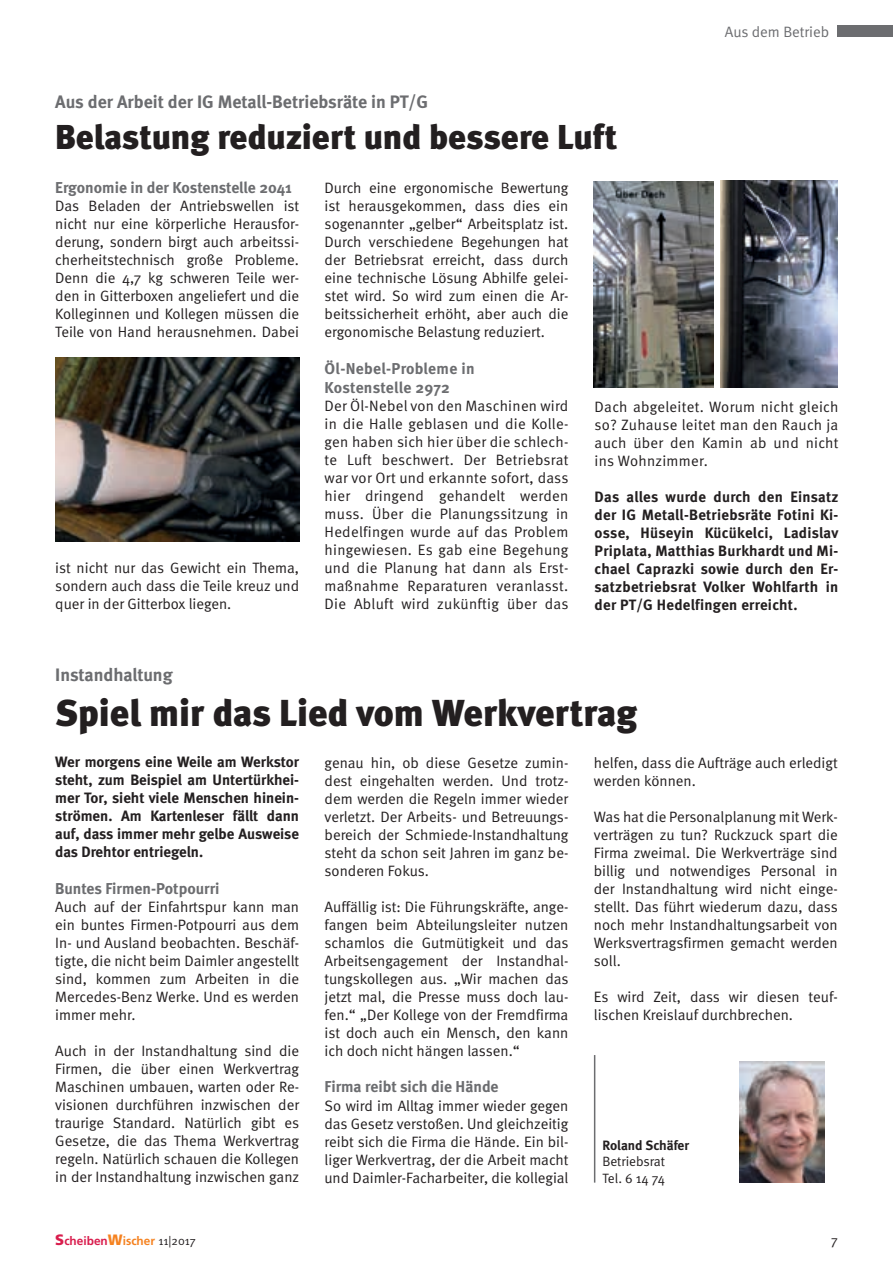
<style>
.page{position:relative;width:893px;height:1263px;background:#fff}
.page>*{position:absolute;margin:0;border:0;box-sizing:border-box;transform-origin:0 0}
.t1{font:900 37.5px "Meta";color:#231f20}
.t2{font:900 34.5px "Meta";color:#231f20}
.t3{font:700 18px "Meta";color:#6c6d70}
.t4{font:700 15.75px/18.9px "Meta";color:#6c6d70}
.t5{font:15px/18px "Meta Normal";color:#231f20;text-align:justify}
.t6{font:700 15px/18px "Meta";color:#231f20;text-align:justify}
.t7{font:15px "Meta Normal";color:#6c6d70}
.t8{font:13.5px/16.2px "Meta Normal";color:#231f20}
.t9{font:700 13.5px "Meta";color:#231f20}
.t10{font:700 12px "Frutiger";color:#d91d4d}
.s1{font-weight:900;font-size:15px}
.s2{font-weight:900;font-size:15px;color:#f58220}
.s3{color:#f58220}
.s4{font-family:"Meta Normal";font-weight:400;color:#231f20}
</style>
<div class="page">
<div style="left:838px;top:26px;width:55px;height:11px;background:#6c6d70"></div>
<img style="left:55px;top:358px;width:244px;height:184px">
<img style="left:720px;top:181px;width:118px;height:207px">
<img style="left:594px;top:181px;width:119px;height:207px">
<hr style="left:594px;top:1055px;width:1px;height:127px;background:#6c6d70">
<img style="left:740px;top:1061px;width:85px;height:121px">
<p class="t7" style="left:725px;top:24px;width:106px">Aus dem Betrieb</p>
<p class="t3" style="left:55px;top:91px;width:374px">Aus der Arbeit der IG Metall-Betriebsräte in PT/G</p>
<h2 class="t2" style="left:55px;top:116px;width:564px">Belastung reduziert und bessere Luft</h2>
<p class="t4" style="left:55px;top:178px;width:238px">Ergonomie in der Kostenstelle 2041</p>
<p class="t5" style="left:55px;top:197px;width:245px">Das Beladen der Antriebswellen ist nicht nur eine körperliche Herausfor&shy;derung, sondern birgt auch arbeitssi&shy;cherheitstechnisch große Probleme.<br>Denn die 4,7 kg schweren Teile wer&shy;den in Gitterboxen angeliefert und die Kolleginnen und Kollegen müssen die Teile von Hand herausnehmen. Dabei</p>
<p class="t5" style="left:325px;top:178px;width:245px">Durch eine ergonomische Bewertung ist herausgekommen, dass dies ein sogenannter „gelber“ Arbeitsplatz ist.<br>Durch verschiedene Begehungen hat der Betriebsrat erreicht, dass durch eine technische Lösung Abhilfe gelei&shy;stet wird. So wird zum einen die Ar&shy;beitssicherheit erhöht, aber auch die ergonomische Belastung reduziert.</p>
<p class="t4" style="left:325px;top:359px;width:152px">Öl-Nebel-Probleme in<br>Kostenstelle 2972</p>
<p class="t5" style="left:325px;top:396px;width:245px">Der Öl-Nebel von den Maschinen wird in die Halle geblasen und die Kolle&shy;gen haben sich hier über die schlech&shy;te Luft beschwert. Der Betriebsrat war vor Ort und erkannte sofort, dass hier dringend gehandelt werden muss. Über die Planungssitzung in Hedelfingen wurde auf das Problem hingewiesen. Es gab eine Begehung und die Planung hat dann als Erst&shy;maßnahme Reparaturen veranlasst.<br>Die Abluft wird zukünftig über das</p>
<p class="t5" style="left:595px;top:397px;width:245px">Dach abgeleitet. Worum nicht gleich so? Zuhause leitet man den Rauch ja auch über den Kamin ab und nicht ins Wohnzimmer.</p>
<p class="t6" style="left:595px;top:487px;width:245px">Das alles wurde durch den Einsatz der IG Metall-Betriebsräte Fotini Ki&shy;osse, Hüseyin Kücükelci, Ladislav Priplata, Matthias Burkhardt und Mi&shy;chael Caprazki sowie durch den Er&shy;satzbetriebsrat Volker Wohlfarth in der PT/G Hedelfingen erreicht.</p>
<p class="t5" style="left:55px;top:559px;width:245px">ist nicht nur das Gewicht ein Thema, sondern auch dass die Teile kreuz und quer in der Gitterbox liegen.</p>
<p class="t3" style="left:55px;top:664px;width:119px">Instandhaltung</p>
<h1 class="t1" style="left:55px;top:690px;width:583px">Spiel mir das Lied vom Werkvertrag</h1>
<p class="t5" style="left:325px;top:753px;width:245px">genau hin, ob diese Gesetze zumin&shy;dest eingehalten werden. Und trotz&shy;dem werden die Regeln immer wieder verletzt. Der Arbeits- und Betreuungs&shy;bereich der Schmiede-Instandhaltung steht da schon seit Jahren im ganz be&shy;sonderen Fokus.</p>
<p class="t5" style="left:325px;top:897px;width:245px">Auffällig ist: Die Führungskräfte, ange&shy;fangen beim Abteilungsleiter nutzen schamlos die Gutmütigkeit und das Arbeitsengagement der Instandhal&shy;tungskollegen aus. „Wir machen das jetzt mal, die Presse muss doch lau&shy;fen.“ „Der Kollege von der Fremdfirma ist doch auch ein Mensch, den kann ich doch nicht hängen lassen.“</p>
<p class="t4" style="left:325px;top:1077px;width:176px">Firma reibt sich die Hände</p>
<p class="t5" style="left:325px;top:1096px;width:245px">So wird im Alltag immer wieder gegen das Gesetz verstoßen. Und gleichzeitig reibt sich die Firma die Hände. Ein bil&shy;liger Werkvertrag, der die Arbeit macht und Daimler-Facharbeiter, die kollegial</p>
<p class="t6" style="left:55px;top:753px;width:245px">Wer morgens eine Weile am Werkstor steht, zum Beispiel am Untertürkhei&shy;mer Tor, sieht viele Menschen hinein&shy;strömen. Am Kartenleser fällt dann auf, dass immer mehr gelbe Ausweise das Drehtor entriegeln.</p>
<p class="t4" style="left:55px;top:879px;width:166px">Buntes Firmen-Potpourri</p>
<p class="t5" style="left:55px;top:898px;width:245px">Auch auf der Einfahrtspur kann man ein buntes Firmen-Potpourri aus dem In- und Ausland beobachten. Beschäf&shy;tigte, die nicht beim Daimler angestellt sind, kommen zum Arbeiten in die Mercedes-Benz Werke. Und es werden immer mehr.</p>
<p class="t5" style="left:55px;top:1042px;width:245px">Auch in der Instandhaltung sind die Firmen, die über einen Werkvertrag Maschinen umbauen, warten oder Re&shy;visionen durchführen inzwischen der traurige Standard. Natürlich gibt es Gesetze, die das Thema Werkvertrag regeln. Natürlich schauen die Kollegen in der Instandhaltung inzwischen ganz</p>
<p class="t5" style="left:594px;top:753px;width:245px">helfen, dass die Aufträge auch erledigt werden können.</p>
<p class="t5" style="left:594px;top:807px;width:245px">Was hat die Personalplanung mit Werk&shy;verträgen zu tun? Ruckzuck spart die Firma zweimal. Die Werkverträge sind billig und notwendiges Personal in der Instandhaltung wird nicht einge&shy;stellt. Das führt wiederum dazu, dass noch mehr Instandhaltungsarbeit von Werksvertragsfirmen gemacht werden soll.</p>
<p class="t5" style="left:594px;top:987px;width:245px">Es wird Zeit, dass wir diesen teuf&shy;lischen Kreislauf durchbrechen.</p>
<p class="t9" style="left:602px;top:1137px;width:88px">Roland Schäfer</p>
<p class="t8" style="left:602px;top:1153px;width:64px">Betriebsrat<br>Tel. 6 14 74</p>
<p class="t10" style="left:55px;top:1234px;width:142px"><span class="s1">S</span>cheiben<span class="s2">W</span><span class="s3">ischer</span> <span class="s4">11|2017</span></p>
<p class="t8" style="left:831px;top:1232px;width:8px">7</p>
</div>
